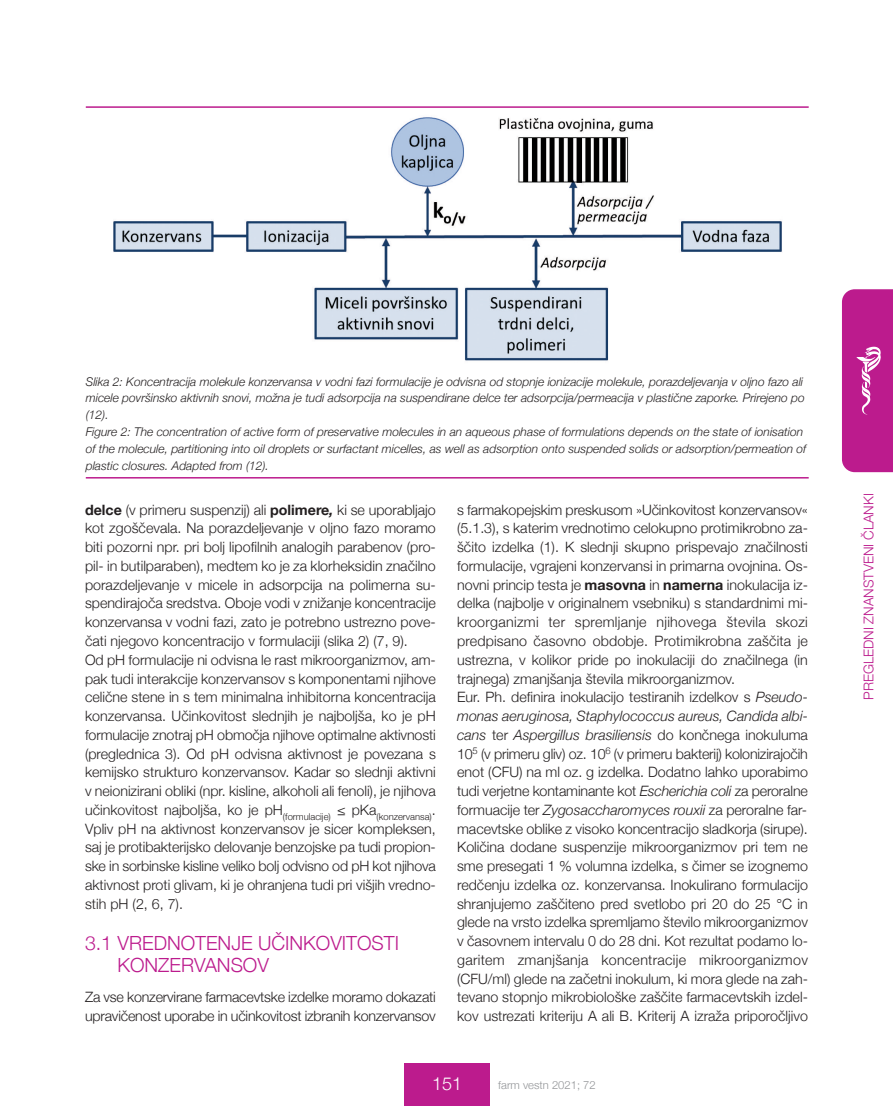
<style>
.page{position:relative;width:893px;height:1106px;background:#fff}
.page>*{position:absolute;margin:0;border:0;box-sizing:border-box;transform-origin:0 0}
.t1{font:300 19.5px/22.5px "Helvetica Neue";color:#bc1b8d}
.t2{font:300 18px "Helvetica Neue";color:#fff}
.t3{font:300 14.25px/18.8px "Helvetica Neue";color:#231f20}
.t4{font:300 13.5px "Helvetica Neue";color:#bc1b8d}
.t5{font:italic 300 12px/16.8px "Helvetica Neue";color:#231f20}
.t6{font:300 11.25px "Helvetica Neue";color:#939598}
.s1{font-weight:700}
.s2{font-weight:700;font-style:italic}
.s3{font-style:italic}
</style>
<div class="page">
<div style="left:405px;top:1063px;width:85px;height:43px;background:#bc1b8d"></div>
<svg style="left:842px;top:289px;width:51px;height:183px;background:#bf2692"></svg>
<hr style="left:86px;top:106px;width:723px;height:2px;background:#bc1b8d">
<img style="left:113px;top:117px;width:669px;height:244px">
<hr style="left:86px;top:477px;width:723px;height:1px;background:#bc1b8d">
<p class="t5" style="left:86px;top:373px;width:722px">Slika 2: Koncentracija molekule konzervansa v vodni fazi formulacije je odvisna od stopnje ionizacije molekule, porazdeljevanja v oljno fazo ali micele površinsko aktivnih snovi, možna je tudi adsorpcija na suspendirane delce ter adsorpcija/permeacija v plastične zaporke. Prirejeno po (12).<br>Figure 2: The concentration of active form of preservative molecules in an aqueous phase of formulations depends on the state of ionisation of the molecule, partitioning into oil droplets or surfactant micelles, as well as adsorption onto suspended solids or adsorption/permeation of plastic closures. Adapted from (12).</p>
<p class="t3" style="left:85px;top:500px;width:352px"><span class="s1">delce</span> (v primeru suspenzij) ali <span class="s1">polimere</span><span class="s2">,</span> ki se uporabljajo kot zgoščevala. Na porazdeljevanje v oljno fazo moramo biti pozorni npr. pri bolj lipofilnih analogih parabenov (pro&shy;pil- in butilparaben), medtem ko je za klorheksidin značilno porazdeljevanje v micele in adsorpcija na polimerna su&shy;spendirajoča sredstva. Oboje vodi v znižanje koncentracije konzervansa v vodni fazi, zato je potrebno ustrezno pove&shy;čati njegovo koncentracijo v formulaciji (slika 2) (7, 9).<br>Od ph formulacije ni odvisna le rast mikroorganizmov, am&shy;pak tudi interakcije konzervansov s komponentami njihove celične stene in s tem minimalna inhibitorna koncentracija konzervansa. Učinkovitost slednjih je najboljša, ko je ph formulacije znotraj ph območja njihove optimalne aktivnosti (preglednica 3). Od ph odvisna aktivnost je povezana s kemijsko strukturo konzervansov. Kadar so slednji aktivni v neionizirani obliki (npr. kisline, alkoholi ali fenoli), je njihova učinkovitost najboljša, ko je ph<sub>(formulacije)</sub> ≤ pKa<sub>(konzervansa)</sub>.<br>Vpliv ph na aktivnost konzervansov je sicer kompleksen, saj je protibakterijsko delovanje benzojske pa tudi propion&shy;ske in sorbinske kisline veliko bolj odvisno od ph kot njihova aktivnost proti glivam, ki je ohranjena tudi pri višjih vredno&shy;stih ph (2, 6, 7).</p>
<h1 class="t1" style="left:117px;top:931px;width:283px;text-indent:-32px">3.1 VREDNOTENJE UČINKOVITOSTI<br>KONZERVANSOV</h1>
<p class="t3" style="left:85px;top:987px;width:352px">Za vse konzervirane farmacevtske izdelke moramo dokazati upravičenost uporabe in učinkovitost izbranih konzervansov</p>
<p class="t3" style="left:457px;top:500px;width:352px">s farmakopejskim preskusom »Učinkovitost konzervansov« (5.1.3), s katerim vrednotimo celokupno protimikrobno za&shy;ščito izdelka (1). K slednji skupno prispevajo značilnosti formulacije, vgrajeni konzervansi in primarna ovojnina. Os&shy;novni princip testa je <span class="s1">masovna</span> in <span class="s1">namerna</span> inokulacija iz&shy;delka (najbolje v originalnem vsebniku) s standardnimi mi&shy;kroorganizmi ter spremljanje njihovega števila skozi predpisano časovno obdobje. Protimikrobna zaščita je ustrezna, v kolikor pride po inokulaciji do značilnega (in trajnega) zmanjšanja števila mikroorganizmov.<br>Eur. Ph. definira inokulacijo testiranih izdelkov s <span class="s3">Pseudo&shy;monas aeruginosa, Staphylococcus aureus, Candida albi&shy;cans</span> ter <span class="s3">Aspergillus brasiliensis</span> do končnega inokuluma 10<sup>5</sup> (v primeru gliv) oz. 10<sup>6</sup> (v primeru bakterij) kolonizirajočih enot (CFU) na ml oz. g izdelka. Dodatno lahko uporabimo tudi verjetne kontaminante kot <span class="s3">Escherichia coli</span> za peroralne formuacije ter <span class="s3">Zygosaccharomyces rouxii</span> za peroralne far&shy;macevtske oblike z visoko koncentracijo sladkorja (sirupe).<br>Količina dodane suspenzije mikroorganizmov pri tem ne sme presegati 1 % volumna izdelka, s čimer se izognemo redčenju izdelka oz. konzervansa. Inokulirano formulacijo shranjujemo zaščiteno pred svetlobo pri 20 do 25 °C in glede na vrsto izdelka spremljamo število mikroorganizmov v časovnem intervalu 0 do 28 dni. Kot rezultat podamo lo&shy;garitem zmanjšanja koncentracije mikroorganizmov (CFU/ml) glede na začetni inokulum, ki mora glede na zah&shy;tevano stopnjo mikrobiološke zaščite farmacevtskih izdel&shy;kov ustrezati kriteriju A ali B. Kriterij A izraža priporočljivo</p>
<p class="t2" style="left:432px;top:1072px;width:32px">151</p>
<p class="t6" style="left:498px;top:1078px;width:99px">farm vestn 2021; 72</p>
<p class="t4" style="left:860px;top:700px;width:208px;rotate:-90deg">PREGLEDNI ZNANSTVENI ČLANKI</p>
</div>
